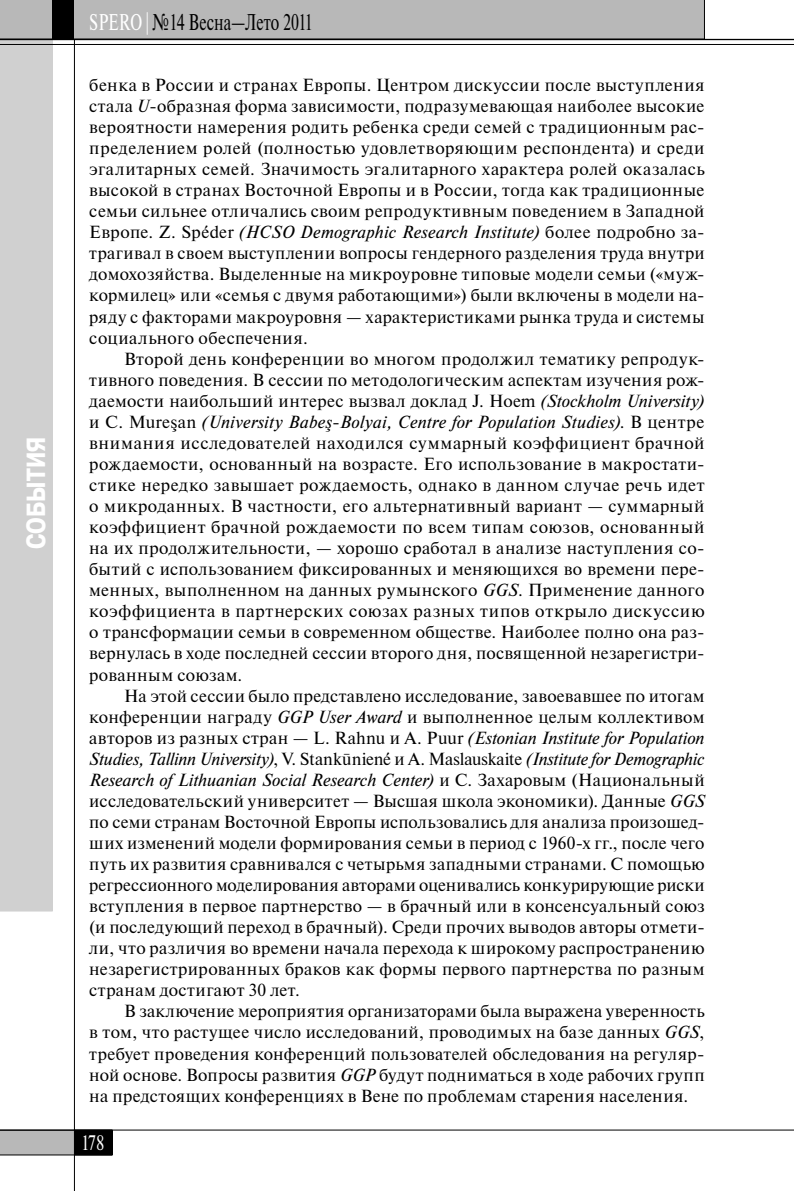
<style>
.page{position:relative;width:794px;height:1191px;background:#fff}
.page>*{position:absolute;margin:0;border:0;box-sizing:border-box;transform-origin:0 0}
.t1{font:700 26.25px "Pragmatica Cond C";color:#fff}
.t2{font:22.75px "Newton";color:#000;scale:.7 1}
.t3{font:21px "Newton";color:#fff;scale:.8 1}
.t4{font:17.5px/21px "Newton";letter-spacing:.02em;color:#000;text-align:justify}
.s1{color:#fff}
.s2{font-style:italic}
</style>
<div class="page">
<div style="left:0;top:40px;width:52px;height:871px;background:#d0d0d0"></div>
<svg style="left:0;top:1130px;width:74px;height:25px;background:#adadad"></svg>
<div style="left:75px;top:1130px;width:37px;height:25px;background:#000"></div>
<hr style="left:74px;top:0;width:1px;height:1191px;background:#000">
<hr style="left:0;top:1129px;width:794px;height:1px;background:#000">
<div style="left:0;top:0;width:704px;height:39px;background:#b8b8b8"></div>
<div style="left:52px;top:0;width:22px;height:39px;background:#000"></div>
<hr style="left:0;top:39px;width:794px;height:1px;background:#000">
<hr style="left:0;top:44px;width:794px;height:1px;background:#000">
<h1 class="t1" style="left:26px;top:549px;width:114px;rotate:-90deg">СОБЫТИЯ</h1>
<h2 class="t2" style="left:89px;top:14px;width:321px"><span class="s1">SPERO |</span> №14 Весна—Лето 2011</h2>
<p class="t4" style="left:89px;top:76px;width:617px">бенка в России и странах Европы. Центром дискуссии после выступления стала <span class="s2">U</span>-образная форма зависимости, подразумевающая наиболее высокие вероятности намерения родить ребенка среди семей с традиционным рас&shy;пределением ролей (полностью удовлетворяющим респондента) и среди эгалитарных семей. Значимость эгалитарного характера ролей оказалась высокой в странах Восточной Европы и в России, тогда как традиционные семьи сильнее отличались своим репродуктивным поведением в Западной Европе. Z. Spéder <span class="s2">(HCSO Demographic Research Institute)</span> более подробно за&shy;трагивал в своем выступлении вопросы гендерного разделения труда внутри домохозяйства. Выделенные на микроуровне типовые модели семьи («муж&shy;кормилец» или «семья с двумя работающими») были включены в модели на&shy;ряду с факторами макроуровня — характеристиками рынка труда и системы социального обеспечения.</p>
<p class="t4" style="left:89px;top:350px;width:617px;text-indent:35px">Второй день конференции во многом продолжил тематику репродук&shy;тивного поведения. В сессии по методологическим аспектам изучения рож&shy;даемости наибольший интерес вызвал доклад J. Hoem <span class="s2">(Stockholm University) </span>и C. Mureşan <span class="s2">(University Babeş-Bolyai, Centre for Population Studies)</span>. В центре внимания исследователей находился суммарный коэффициент брачной рождаемости, основанный на возрасте. Его использование в макростати&shy;стике нередко завышает рождаемость, однако в данном случае речь идет о микроданных. В частности, его альтернативный вариант — суммарный коэффициент брачной рождаемости по всем типам союзов, основанный на их продолжительности, — хорошо сработал в анализе наступления со&shy;бытий с использованием фиксированных и меняющихся во времени пере&shy;менных, выполненном на данных румынского <span class="s2">GGS</span>. Применение данного коэффициента в партнерских союзах разных типов открыло дискуссию о трансформации семьи в современном обществе. Наиболее полно она раз&shy;вернулась в ходе последней сессии второго дня, посвященной незарегистри&shy;рованным союзам.</p>
<p class="t4" style="left:89px;top:687px;width:617px;text-indent:35px">На этой сессии было представлено исследование, завоевавшее по итогам конференции награду <span class="s2">GGP User Award</span> и выполненное целым коллективом авторов из разных стран — L. Rahnu и A. Puur <span class="s2">(Estonian Institute for Population Studies, Tallinn University)</span>, V. Stankūniené и A. Maslauskaite <span class="s2">(Institute for Demographic Research of Lithuanian Social Research Center)</span> и С. Захаровым (Национальный исследовательский университет — Высшая школа экономики). Данные <span class="s2">GGS </span>по семи странам Восточной Европы использовались для анализа произошед&shy;ших изменений модели формирования семьи в период с 1960-х гг., после чего путь их развития сравнивался с четырьмя западными странами. С помощью регрессионного моделирования авторами оценивались конкурирующие риски вступления в первое партнерство — в брачный или в консенсуальный союз (и последующий переход в брачный). Среди прочих выводов авторы отмети&shy;ли, что различия во времени начала перехода к широкому распространению незарегистрированных браков как формы первого партнерства по разным странам достигают 30 лет.</p>
<p class="t4" style="left:89px;top:1002px;width:617px;text-indent:35px">В заключение мероприятия организаторами была выражена уверенность в том, что растущее число исследований, проводимых на базе данных <span class="s2">GGS</span>, требует проведения конференций пользователей обследования на регуляр&shy;ной основе. Вопросы развития <span class="s2">GGP</span> будут подниматься в ходе рабочих групп на предстоящих конференциях в Вене по проблемам старения населения.</p>
<p class="t3" style="left:81px;top:1134px;width:30px">178</p>
</div>
